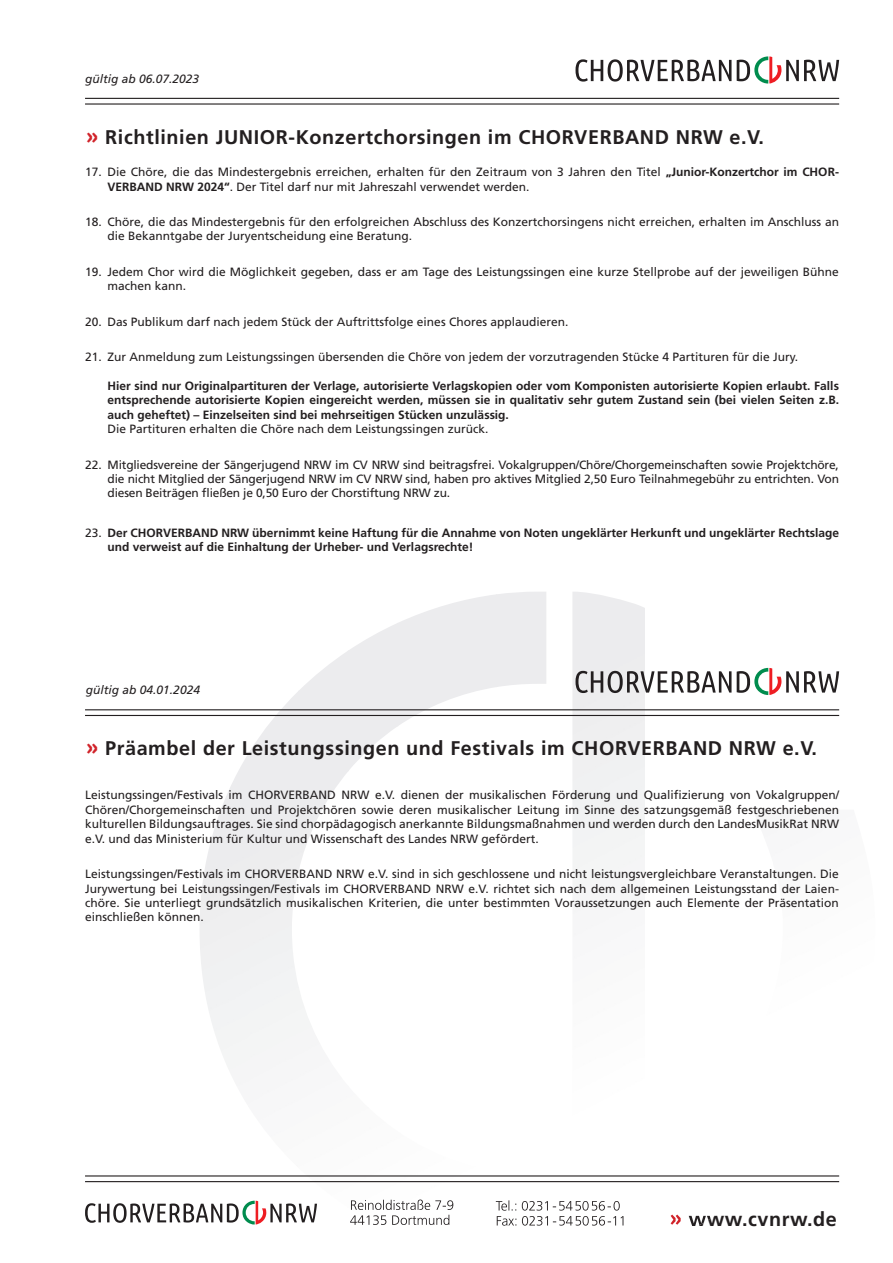
<style>
.page{position:relative;width:893px;height:1263px;background:#fff}
.page>*{position:absolute;margin:0;border:0;box-sizing:border-box;transform-origin:0 0}
.t1{font:700 19.8px "Frutiger";letter-spacing:.03em;color:#231f20}
.t2{font:12px/14.4px "Frutiger";color:#231f20}
.t3{font:700 12px/14.4px "Frutiger";color:#231f20;text-align:justify}
.t4{font:italic 12px "Frutiger";color:#231f20}
.s1{font-family:"Source Sans 3";font-weight:900;font-size:25.35px;color:#d1232a}
.s2{font-weight:700}
.s3{font-weight:400}
</style>
<div class="page">
<svg style="left:575px;top:56px;width:264px;height:28px"></svg>
<hr style="left:85px;top:98px;width:754px;height:1px;background:#231f20">
<hr style="left:85px;top:103px;width:754px;height:2px;background:#231f20">
<svg style="left:671px;top:1214px;width:10px;height:11px"></svg>
<img style="left:689px;top:1215px;width:27px;height:11px">
<svg style="left:350px;top:1199px;width:103px;height:26px"></svg>
<svg style="left:496px;top:1200px;width:127px;height:26px"></svg>
<hr style="left:85px;top:1175px;width:754px;height:1px;background:#231f20">
<hr style="left:85px;top:1181px;width:754px;height:1px;background:#231f20">
<svg style="left:85px;top:1201px;width:232px;height:23px"></svg>
<svg style="left:575px;top:668px;width:264px;height:27px"></svg>
<hr style="left:85px;top:709px;width:754px;height:1px;background:#231f20">
<hr style="left:85px;top:715px;width:754px;height:1px;background:#231f20">
<p class="t4" style="left:85px;top:72px;width:116px">gültig ab 06.07.2023</p>
<h1 class="t1" style="left:86px;top:125px;width:680px"><span class="s1">»</span> Richtlinien JUNIOR-Konzertchorsingen im CHORVERBAND NRW e.V.</h1>
<p class="t2" style="left:108px;top:165px;width:733px;text-indent:-22px">17. Die Chöre, die das Mindestergebnis erreichen, erhalten für den Zeitraum von 3 Jahren den Titel <span class="s2">„Junior-Konzertchor im CHOR-<br>VERBAND NRW 2024“</span>. Der Titel darf nur mit Jahreszahl verwendet werden.</p>
<p class="t2" style="left:108px;top:215px;width:733px;text-indent:-23px">18. Chöre, die das Mindestergebnis für den erfolgreichen Abschluss des Konzertchorsingens nicht erreichen, erhalten im Anschluss an die Bekanntgabe der Juryentscheidung eine Beratung.</p>
<p class="t2" style="left:108px;top:264px;width:733px;text-indent:-23px">19. Jedem Chor wird die Möglichkeit gegeben, dass er am Tage des Leistungssingen eine kurze Stellprobe auf der jeweiligen Bühne machen kann.</p>
<p class="t2" style="left:85px;top:314px;width:485px">20. Das Publikum darf nach jedem Stück der Auftrittsfolge eines Chores applaudieren.</p>
<p class="t2" style="left:85px;top:350px;width:715px">21. Zur Anmeldung zum Leistungssingen übersenden die Chöre von jedem der vorzutragenden Stücke 4 Partituren für die Jury.</p>
<p class="t3" style="left:108px;top:378px;width:733px">Hier sind nur Originalpartituren der Verlage, autorisierte Verlagskopien oder vom Komponisten autorisierte Kopien erlaubt. Falls entsprechende autorisierte Kopien eingereicht werden, müssen sie in qualitativ sehr gutem Zustand sein (bei vielen Seiten z.B. auch geheftet) – Einzelseiten sind bei mehrseitigen Stücken unzulässig.</p>
<p class="t2" style="left:108px;top:422px;width:382px">Die Partituren erhalten die Chöre nach dem Leistungssingen zurück.</p>
<p class="t2" style="left:108px;top:457px;width:733px;text-align:justify;text-indent:-23px">22. Mitgliedsvereine der Sängerjugend NRW im CV NRW sind beitragsfrei. Vokalgruppen/Chöre/Chorgemeinschaften sowie Projektchöre, die nicht Mitglied der Sängerjugend NRW im CV NRW sind, haben pro aktives Mitglied 2,50 Euro Teilnahmegebühr zu entrichten. Von diesen Beiträgen fließen je 0,50 Euro der Chorstiftung NRW zu.</p>
<p class="t3" style="left:108px;top:525px;width:733px;text-indent:-23px"><span class="s3">23.</span> Der CHORVERBAND NRW übernimmt keine Haftung für die Annahme von Noten ungeklärter Herkunft und ungeklärter Rechtslage und verweist auf die Einhaltung der Urheber- und Verlagsrechte!</p>
<p class="t4" style="left:86px;top:683px;width:116px">gültig ab 04.01.2024</p>
<h1 class="t1" style="left:86px;top:737px;width:733px"><span class="s1">»</span> Präambel der Leistungssingen und Festivals im CHORVERBAND NRW e.V.</h1>
<p class="t2" style="left:85px;top:788px;width:755px;text-align:justify">Leistungssingen/Festivals im CHORVERBAND NRW e.V. dienen der musikalischen Förderung und Qualifizierung von Vokalgruppen/ Chören/Chorgemeinschaften und Projektchören sowie deren musikalischer Leitung im Sinne des satzungsgemäß festgeschriebenen kulturellen Bildungsauftrages. Sie sind chorpädagogisch anerkannte Bildungsmaßnahmen und werden durch den LandesMusikRat NRW e.V. und das Ministerium für Kultur und Wissenschaft des Landes NRW gefördert.</p>
<p class="t2" style="left:85px;top:867px;width:755px;text-align:justify">Leistungssingen/Festivals im CHORVERBAND NRW e.V. sind in sich geschlossene und nicht leistungsvergleichbare Veranstaltungen. Die Jurywertung bei Leistungssingen/Festivals im CHORVERBAND NRW e.V. richtet sich nach dem allgemeinen Leistungsstand der Laien&shy;chöre. Sie unterliegt grundsätzlich musikalischen Kriterien, die unter bestimmten Voraussetzungen auch Elemente der Präsentation einschließen können.</p>
<h1 class="t1" style="left:669px;top:1207px;width:169px"><span class="s1">»</span> www.cvnrw.de</h1>
</div>
